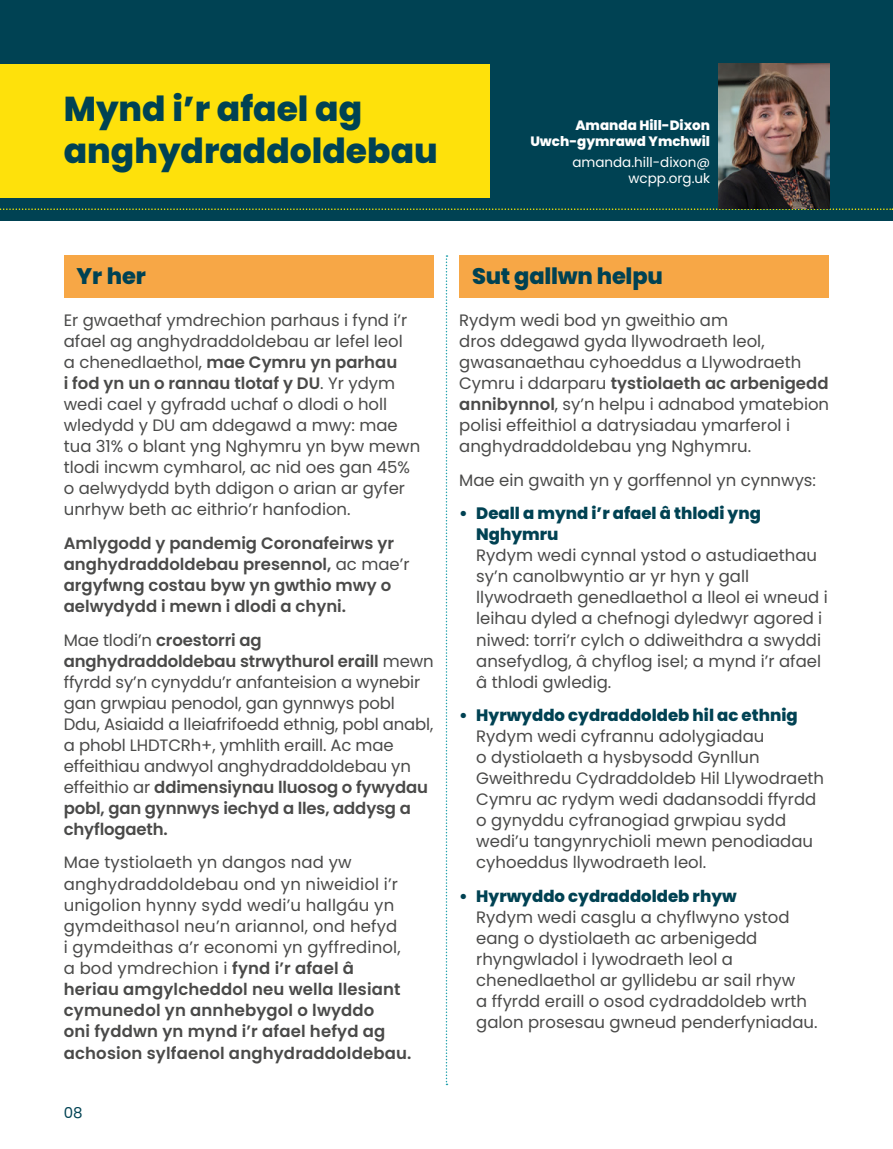
<style>
.page{position:relative;width:893px;height:1149px;background:#fff}
.page>*{position:absolute;margin:0;border:0;box-sizing:border-box;transform-origin:0 0}
.t1{font:800 34.5px/41.4px "Poppins";color:#004253}
.t2{font:800 22.5px "Poppins";letter-spacing:-.01em;color:#004253}
.t3{font:16.5px/21px "Poppins";color:#4a4a49}
.t4{font:600 16.5px/21px "Poppins";color:#4a4a49}
.t5{font:800 16.5px/21px "Poppins";color:#004253}
.t6{font:15px "Poppins";color:#004253}
.t7{font:800 13.5px/16.2px "Poppins";color:#fff;text-align:right}
.t8{font:13.5px/16.2px "Poppins";color:#fff;text-align:right}
.s1{font-weight:600}
.s2{font-weight:400}
</style>
<div class="page">
<div style="left:0;top:0;width:893px;height:220px;background:#004253"></div>
<div style="left:0;top:64px;width:489px;height:133px;background:#fee10b"></div>
<svg style="left:0;top:208px;width:893px;height:2px"></svg>
<div style="left:64px;top:255px;width:370px;height:43px;background:#f7a746"></div>
<div style="left:459px;top:255px;width:370px;height:43px;background:#f7a746"></div>
<svg style="left:446px;top:255px;width:1px;height:829px"></svg>
<img style="left:719px;top:64px;width:110px;height:144px">
<h1 class="t1" style="left:64px;top:89px;width:375px">Mynd i’r afael ag anghydraddoldebau</h1>
<p class="t7" style="left:530px;top:117px;width:181px">Amanda Hill-Dixon<br>Uwch-gymrawd Ymchwil</p>
<p class="t8" style="left:572px;top:154px;width:139px">amanda.hill-dixon@ wcpp.org.uk</p>
<h2 class="t2" style="left:77px;top:263px;width:71px">Yr her</h2>
<p class="t3" style="left:64px;top:309px;width:358px">Er gwaethaf ymdrechion parhaus i fynd i’r afael ag anghydraddoldebau ar lefel leol<br>a chenedlaethol, <span class="s1">mae Cymru yn parhau<br>i fod yn un o rannau tlotaf y DU</span>. Yr ydym wedi cael y gyfradd uchaf o dlodi o holl wledydd y DU am ddegawd a mwy: mae tua 31% o blant yng Nghymru yn byw mewn tlodi incwm cymharol, ac nid oes gan 45% o aelwydydd byth ddigon o arian ar gyfer unrhyw beth ac eithrio’r hanfodion.</p>
<p class="t4" style="left:64px;top:532px;width:347px">Amlygodd y pandemig Coronafeirws yr anghydraddoldebau presennol, <span class="s2">ac mae’r </span>argyfwng costau byw yn gwthio mwy o aelwydydd i mewn i dlodi a chyni.</p>
<p class="t3" style="left:64px;top:629px;width:371px">Mae tlodi’n <span class="s1">croestorri ag anghydraddoldebau strwythurol eraill</span> mewn ffyrdd sy’n cynyddu’r anfanteision a wynebir gan grwpiau penodol, gan gynnwys pobl Ddu, Asiaidd a lleiafrifoedd ethnig, pobl anabl, a phobl LHDTCRh+, ymhlith eraill. Ac mae effeithiau andwyol anghydraddoldebau yn effeithio ar <span class="s1">ddimensiynau lluosog o fywydau pobl, gan gynnwys iechyd a lles, addysg a chyflogaeth.</span></p>
<p class="t3" style="left:64px;top:852px;width:338px">Mae tystiolaeth yn dangos nad yw anghydraddoldebau ond yn niweidiol i’r unigolion hynny sydd wedi’u hallgáu yn gymdeithasol neu’n ariannol, ond hefyd i gymdeithas a’r economi yn gyffredinol, a bod ymdrechion i <span class="s1">fynd i’r afael â heriau amgylcheddol neu wella llesiant cymunedol yn annhebygol o lwyddo oni fyddwn yn mynd i’r afael hefyd ag</span></p>
<p class="t4" style="left:64px;top:1042px;width:349px">achosion sylfaenol anghydraddoldebau.</p>
<p class="t6" style="left:64px;top:1103px;width:20px">08</p>
<h2 class="t2" style="left:472px;top:263px;width:192px">Sut gallwn helpu</h2>
<p class="t3" style="left:459px;top:309px;width:371px">Rydym wedi bod yn gweithio am<br>dros ddegawd gyda llywodraeth leol, gwasanaethau cyhoeddus a Llywodraeth Cymru i ddarparu <span class="s1">tystiolaeth ac arbenigedd annibynnol</span>, sy’n helpu i adnabod ymatebion polisi effeithiol a datrysiadau ymarferol i anghydraddoldebau yng Nghymru.</p>
<p class="t3" style="left:459px;top:469px;width:358px">Mae ein gwaith yn y gorffennol yn cynnwys:</p>
<p class="t5" style="left:476px;top:503px;width:286px;text-indent:-17px">• Deall a mynd i’r afael â thlodi yng<br>Nghymru</p>
<p class="t3" style="left:476px;top:545px;width:353px">Rydym wedi cynnal ystod o astudiaethau sy’n canolbwyntio ar yr hyn y gall llywodraeth genedlaethol a lleol ei wneud i leihau dyled a chefnogi dyledwyr agored i niwed: torri’r cylch o ddiweithdra a swyddi ansefydlog, â chyflog isel; a mynd i’r afael â thlodi gwledig.</p>
<p class="t5" style="left:459px;top:705px;width:340px">• Hyrwyddo cydraddoldeb hil ac ethnig</p>
<p class="t3" style="left:476px;top:726px;width:349px">Rydym wedi cyfrannu adolygiadau<br>o dystiolaeth a hysbysodd Gynllun Gweithredu Cydraddoldeb Hil Llywodraeth Cymru ac rydym wedi dadansoddi ffyrdd o gynyddu cyfranogiad grwpiau sydd wedi’u tangynrychioli mewn penodiadau cyhoeddus llywodraeth leol.</p>
<p class="t5" style="left:459px;top:885px;width:279px">• Hyrwyddo cydraddoldeb rhyw</p>
<p class="t3" style="left:476px;top:906px;width:343px">Rydym wedi casglu a chyflwyno ystod eang o dystiolaeth ac arbenigedd rhyngwladol i lywodraeth leol a chenedlaethol ar gyllidebu ar sail rhyw<br>a ffyrdd eraill o osod cydraddoldeb wrth galon prosesau gwneud penderfyniadau.</p>
</div>
